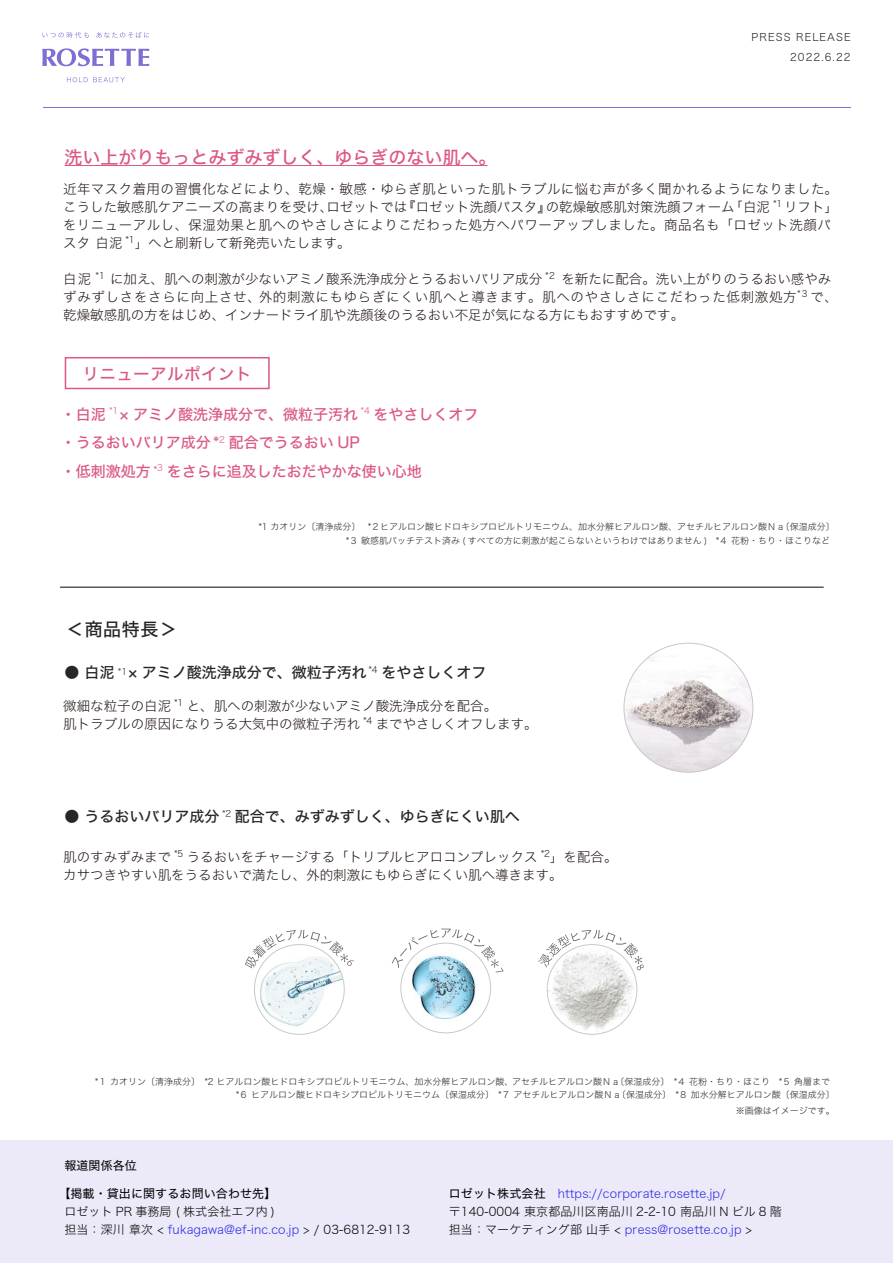
<style>
.page{position:relative;width:893px;height:1263px;background:#fff}
.page>*{position:absolute;margin:0;border:0;box-sizing:border-box;transform-origin:0 0}
.t1{font:18px "Hira Kaku Std W5";color:#db5984}
.t2{font:18px "Hira Kaku Std W5";color:#262626}
.t3{font:16.5px "Hira Kaku Std W5";letter-spacing:.03em;color:#db5984}
.t4{font:15px/28.5px "Hira Kaku Std W5";color:#db5984}
.t5{font:15px "Hira Kaku Std W5";color:#262626}
.t6{font:13.5px/18px "Hira Kaku Std W2";color:#231815}
.t7{font:13.5px/18px "Hira Kaku Std W2";letter-spacing:.03em;color:#231815}
.t8{font:12px/18px "Hira Kaku Std W2";letter-spacing:.01em;color:#2626e8}
.t9{font:12px/18px "Hira Kaku Std W2";letter-spacing:.01em;color:#000}
.t10{font:12px "Hira Kaku Std W4";letter-spacing:.01em;color:#000}
.t11{font:10.5px/19.5px "Hira Kaku Std W2";letter-spacing:.1em;color:#231815;text-align:right}
.t12{font:9px/13.5px "Hira Kaku Std W2";color:#262626}
.s1{color:#2626e8}
.s2{font-family:"Hira Kaku Std W4";color:#000}
.s3{color:#000}
</style>
<div class="page">
<svg style="left:67px;top:77px;width:58px;height:5px"></svg>
<svg style="left:42px;top:48px;width:107px;height:18px"></svg>
<svg style="left:42px;top:32px;width:47px;height:6px"></svg>
<svg style="left:96px;top:32px;width:53px;height:6px"></svg>
<hr style="left:43px;top:107px;width:808px;height:1px;background:#806ed2">
<div style="left:0;top:1140px;width:893px;height:122px;background:#ece9f8"></div>
<hr style="left:65px;top:165px;width:423px;height:1px;background:#db5984">
<div style="left:65px;top:357px;width:205px;height:32px;border:2px solid #db5984"></div>
<hr style="left:60px;top:587px;width:764px;height:1px;background:#231815">
<img style="left:624px;top:691px;width:129px;height:81px">
<img style="left:254px;top:968px;width:90px;height:66px">
<img style="left:547px;top:944px;width:90px;height:90px;border-radius:45px">
<img style="left:403px;top:972px;width:82px;height:57px">
<svg style="left:245px;top:930px;width:109px;height:38px"></svg>
<svg style="left:392px;top:928px;width:112px;height:44px"></svg>
<svg style="left:538px;top:930px;width:106px;height:41px"></svg>
<h1 class="t1" style="left:65px;top:143px;width:434px">洗い上がりもっとみずみずしく、ゆらぎのない肌へ。</h1>
<p class="t11" style="left:752px;top:27px;width:101px">PRESS RELEASE<br>2022.6.22</p>
<p class="t7" style="left:63px;top:180px;width:776px">近年マスク着用の習慣化などにより、乾燥・敏感・ゆらぎ肌といった肌トラブルに悩む声が多く聞かれるようになりました。こうした敏感肌ケアニーズの高まりを受け、ロゼットでは『ロゼット洗顔パスタ』の乾燥敏感肌対策洗顔フォーム「白泥 <sup>*1</sup> リフト」をリニューアルし、保湿効果と肌へのやさしさによりこだわった処方へパワーアップしました。商品名も「ロゼット洗顔パスタ 白泥 <sup>*1</sup>」へと刷新して新発売いたします。</p>
<p class="t6" style="left:63px;top:270px;width:776px">白泥 <sup>*1</sup> に加え、肌への刺激が少ないアミノ酸系洗浄成分とうるおいバリア成分 <sup>*2</sup> を新たに配合。洗い上がりのうるおい感やみずみずしさをさらに向上させ、外的刺激にもゆらぎにくい肌へと導きます。肌へのやさしさにこだわった低刺激処方<sup>*3</sup> で、乾燥敏感肌の方をはじめ、インナードライ肌や洗顔後のうるおい不足が気になる方にもおすすめです。</p>
<p class="t3" style="left:82px;top:362px;width:171px">リニューアルポイント</p>
<p class="t4" style="left:61px;top:400px;width:419px">・白泥 <sup>*1</sup>× アミノ酸洗浄成分で、微粒子汚れ <sup>*4</sup> をやさしくオフ・うるおいバリア成分 *<sup>2</sup> 配合でうるおい UP<br>・低刺激処方 <sup>*</sup><sup>3</sup> をさらに追及したおだやかな使い心地</p>
<h1 class="t2" style="left:66px;top:615px;width:113px">＜商品特長＞</h1>
<p class="t12" style="left:346px;top:520px;width:490px;text-indent:-87px">*1 カオリン〔清浄成分〕　 *２ヒアルロン酸ヒドロキシプロピルトリモニウム、加水分解ヒアルロン酸、アセチルヒアルロン酸Ｎａ〔保湿成分〕*３ 敏感肌パッチテスト済み ( すべての方に刺激が起こらないというわけではありません )　*４ 花粉・ちり・ほこりなど</p>
<p class="t5" style="left:65px;top:661px;width:423px">● 白泥 <sup>*1</sup>× アミノ酸洗浄成分で、微粒子汚れ <sup>*4</sup> をやさしくオフ</p>
<p class="t6" style="left:63px;top:696px;width:476px">微細な粒子の白泥 <sup>*1</sup> と、肌への刺激が少ないアミノ酸洗浄成分を配合。<br>肌トラブルの原因になりうる大気中の微粒子汚れ <sup>*4</sup> までやさしくオフします。</p>
<p class="t5" style="left:65px;top:805px;width:457px">● うるおいバリア成分 <sup>*2</sup> 配合で、みずみずしく、ゆらぎにくい肌へ</p>
<p class="t6" style="left:63px;top:847px;width:556px">肌のすみずみまで <sup>*5</sup> うるおいをチャージする「トリプルヒアロコンプレックス <sup>*2</sup>」を配合。カサつきやすい肌をうるおいで満たし、外的刺激にもゆらぎにくい肌へ導きます。</p>
<p class="t12" style="left:236px;top:1074px;width:600px;text-indent:-150px">　*１ カオリン〔清浄成分〕　*2 ヒアルロン酸ヒドロキシプロピルトリモニウム、加水分解ヒアルロン酸、アセチルヒアルロン酸Ｎａ〔保湿成分〕　*４ 花粉・ちり・ほこり　*５ 角層まで*６ ヒアルロン酸ヒドロキシプロピルトリモニウム〔保湿成分〕　*７ アセチルヒアルロン酸Ｎａ〔保湿成分〕　*８ 加水分解ヒアルロン酸〔保湿成分〕</p>
<p class="t12" style="left:736px;top:1103px;width:100px">※画像はイメージです。</p>
<p class="t10" style="left:64px;top:1156px;width:74px">報道関係各位</p>
<p class="t10" style="left:58px;top:1185px;width:220px">【掲載・貸出に関するお問い合わせ先】</p>
<p class="t9" style="left:64px;top:1202px;width:347px">ロゼット PR 事務局 ( 株式会社エフ内 )<br>担当：深川 章次 &lt; <span class="s1">fukagawa@ef-inc.co.jp</span> &gt; / 03-6812-9113</p>
<p class="t8" style="left:449px;top:1184px;width:334px"><span class="s2">ロゼット株式会社　</span>https://corporate.rosette.jp/<span class="s3">〒140-0004 東京都品川区南品川 2-2-10 南品川 N ビル 8 階担当：マーケティング部 山手 &lt;</span> press@rosette.co.jp <span class="s3">&gt;</span></p>
</div>
